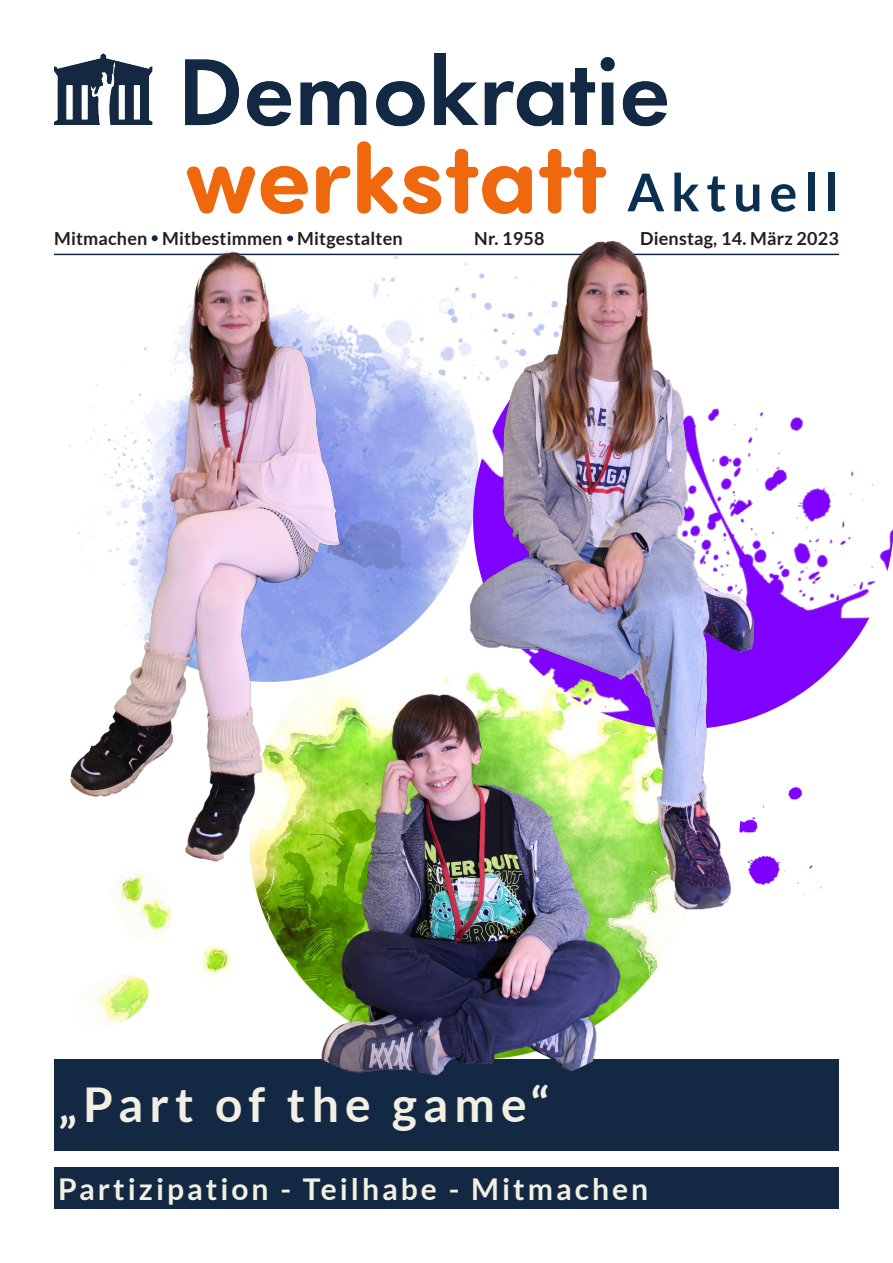
<style>
.page{position:relative;width:893px;height:1263px;background:#fff}
.page>*{position:absolute;margin:0;border:0;box-sizing:border-box;transform-origin:0 0}
.t1{font:700 52.2px "Lato";letter-spacing:.13em;color:#0a3051}
.t2{font:700 48px "Lato";letter-spacing:.13em;color:#f3efe3}
.t3{font:700 30px "Lato";letter-spacing:.1em;color:#f3efe3}
.t4{font:700 18px "Lato";letter-spacing:.01em;color:#231f20}
</style>
<div class="page">
<div style="left:54px;top:1059px;width:785px;height:92px;background:#132843"></div>
<div style="left:54px;top:1168px;width:785px;height:41px;background:#132843"></div>
<img style="left:54px;top:53px;width:613px;height:160px">
<hr style="left:54px;top:254px;width:785px;height:1px;background:#132843">
<img style="left:832px;top:471px;width:61px;height:197px">
<img style="left:263px;top:912px;width:398px;height:164px">
<img style="left:54px;top:201px;width:346px;height:711px">
<img style="left:373px;top:223px;width:459px;height:711px">
<img style="left:739px;top:761px;width:93px;height:145px">
<img style="left:195px;top:945px;width:40px;height:40px;border-radius:20px">
<img style="left:111px;top:869px;width:65px;height:64px">
<img style="left:96px;top:975px;width:53px;height:50px">
<img style="left:364px;top:234px;width:214px;height:158px">
<p class="t1" style="left:627px;top:162px;width:213px">Aktuell</p>
<p class="t4" style="left:54px;top:228px;width:350px">Mitmachen Mitbestimmen Mitgestalten</p>
<p class="t4" style="left:474px;top:228px;width:72px">Nr. 1958</p>
<p class="t4" style="left:640px;top:228px;width:200px">Dienstag, 14. März 2023</p>
<p class="t2" style="left:58px;top:1077px;width:493px">„Part of the game“</p>
<p class="t3" style="left:58px;top:1172px;width:591px">Partizipation - Teilhabe - Mitmachen</p>
</div>
